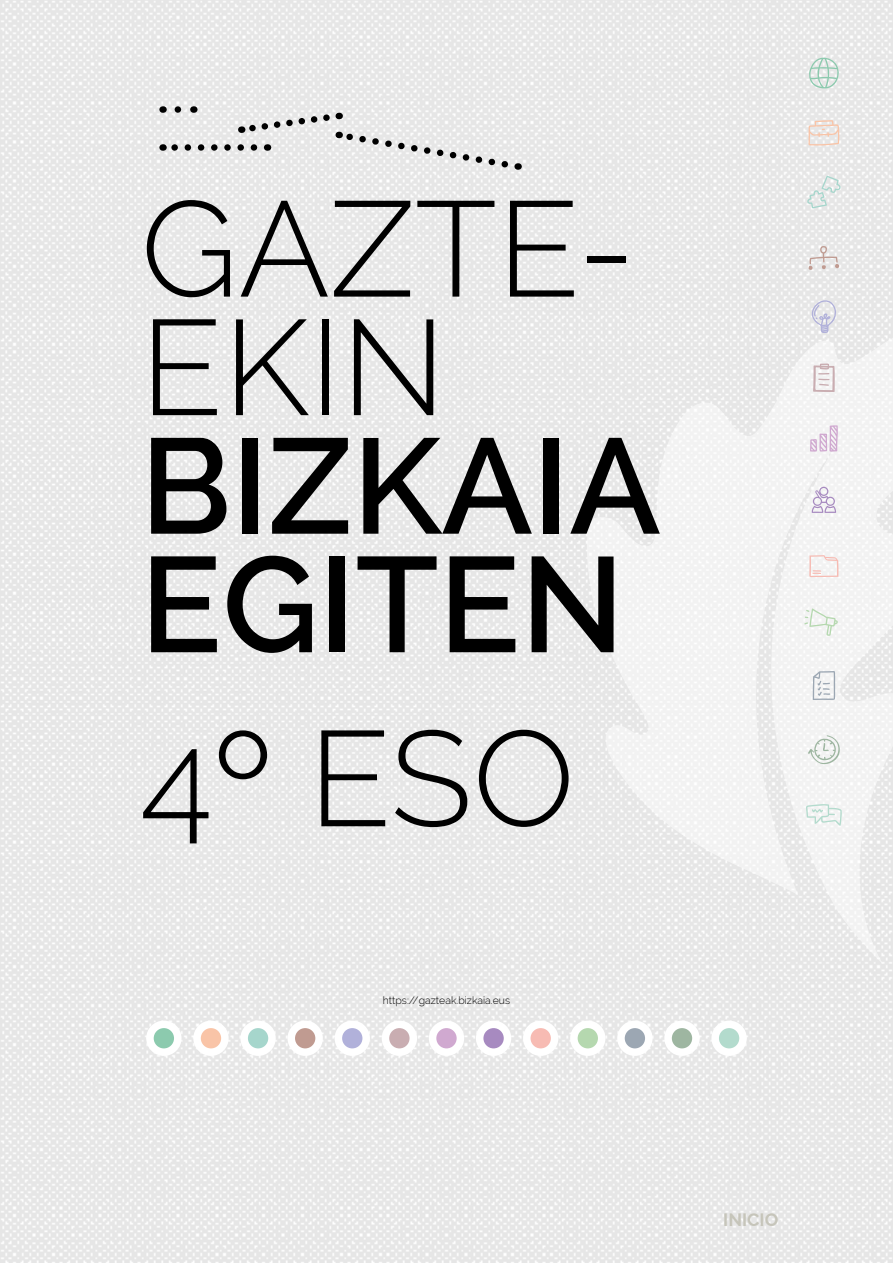
<style>
.page{position:relative;width:893px;height:1263px;background:#fff}
.page>*{position:absolute;margin:0;border:0;box-sizing:border-box;transform-origin:0 0}
.t1{font:300 135px/118.5px "Raleway";color:#000}
.t2{font:600 135px/118.5px "Raleway";color:#000}
.t3{font:700 18px "Raleway";color:#c6c5ba}
.t4{font:300 10.5px "Raleway";color:#000}
</style>
<div class="page">
<img style="left:0;top:0;width:893px;height:1263px">
<svg style="left:163px;top:106px;width:349px;height:66px"></svg>
<svg style="left:582px;top:327px;width:311px;height:637px;fill:#f2f2f2"></svg>
<svg style="left:804px;top:608px;width:34px;height:28px"></svg>
<svg style="left:808px;top:120px;width:31px;height:26px"></svg>
<svg style="left:808px;top:57px;width:32px;height:32px"></svg>
<svg style="left:807px;top:176px;width:34px;height:33px"></svg>
<svg style="left:811px;top:300px;width:25px;height:33px"></svg>
<svg style="left:810px;top:425px;width:28px;height:27px"></svg>
<svg style="left:813px;top:671px;width:22px;height:29px"></svg>
<svg style="left:808px;top:246px;width:31px;height:24px"></svg>
<svg style="left:813px;top:363px;width:22px;height:29px"></svg>
<svg style="left:808px;top:735px;width:32px;height:29px"></svg>
<svg style="left:809px;top:555px;width:29px;height:22px"></svg>
<svg style="left:806px;top:803px;width:36px;height:23px"></svg>
<svg style="left:812px;top:487px;width:24px;height:26px"></svg>
<svg style="left:146px;top:1020px;width:36px;height:36px"></svg>
<svg style="left:193px;top:1020px;width:36px;height:36px"></svg>
<svg style="left:240px;top:1020px;width:36px;height:36px"></svg>
<svg style="left:429px;top:1020px;width:35px;height:36px"></svg>
<svg style="left:335px;top:1020px;width:35px;height:36px"></svg>
<svg style="left:523px;top:1020px;width:35px;height:36px"></svg>
<svg style="left:664px;top:1020px;width:36px;height:36px"></svg>
<svg style="left:570px;top:1020px;width:35px;height:36px"></svg>
<svg style="left:617px;top:1020px;width:36px;height:36px"></svg>
<svg style="left:382px;top:1020px;width:35px;height:36px"></svg>
<svg style="left:711px;top:1020px;width:36px;height:36px"></svg>
<svg style="left:288px;top:1020px;width:35px;height:36px"></svg>
<svg style="left:476px;top:1020px;width:35px;height:36px"></svg>
<h1 class="t1" style="left:140px;top:189px;width:497px">GAZTE-<br>EKIN</h1>
<h1 class="t2" style="left:140px;top:427px;width:522px">BIZKAIA<br>EGITEN</h1>
<h1 class="t1" style="left:140px;top:719px;width:436px">4º ESO</h1>
<p class="t4" style="left:383px;top:994px;width:129px">https://gazteak.bizkaia.eus</p>
<h2 class="t3" style="left:723px;top:1206px;width:57px">INICIO</h2>
</div>
